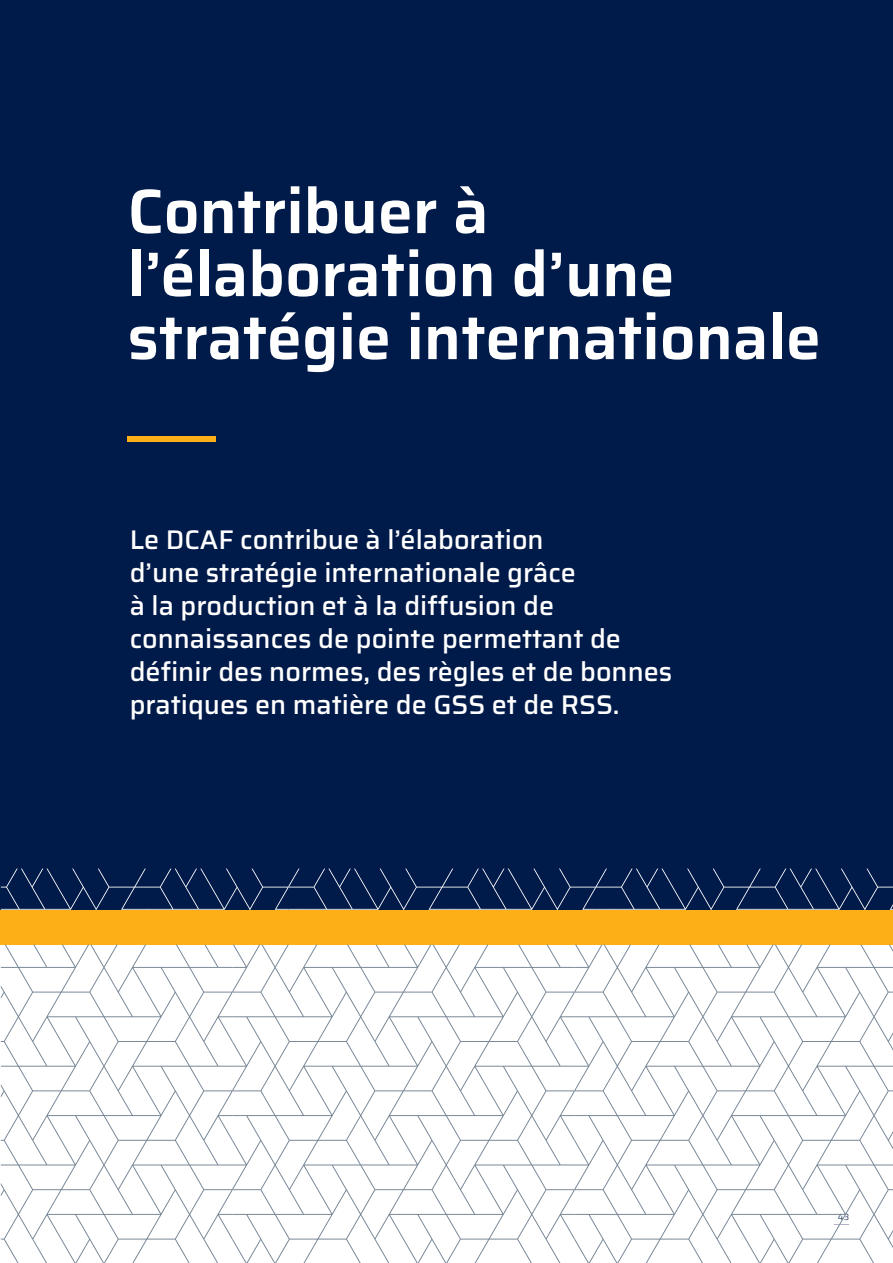
<style>
.page{position:relative;width:893px;height:1263px;background:#fff}
.page>*{position:absolute;margin:0;border:0;box-sizing:border-box;transform-origin:0 0}
.t1{font:600 63px/63px "Saira";color:#fff}
.t2{font:500 27px/33px "Saira";color:#fff}
.t3{font:300 9px "Saira";color:#001a49}
</style>
<div class="page">
<div style="left:0;top:0;width:893px;height:910px;background:#001a49"></div>
<div style="left:0;top:910px;width:893px;height:35px;background:#fcaf17"></div>
<svg style="left:1px;top:868px;width:892px;height:42px"></svg>
<div style="left:128px;top:437px;width:88px;height:5px;background:#fcaf17"></div>
<svg style="left:575px;top:945px;width:318px;height:318px"></svg>
<svg style="left:232px;top:945px;width:343px;height:318px"></svg>
<svg style="left:1px;top:945px;width:231px;height:318px"></svg>
<h1 class="t1" style="left:128px;top:179px;width:695px">Contribuer à l’élaboration d’une stratégie internationale</h1>
<p class="t2" style="left:130px;top:523px;width:544px">Le DCAF contribue à l’élaboration<br>d’une stratégie internationale grâce<br>à la production et à la diffusion de connaissances de pointe permettant de définir des normes, des règles et de bonnes pratiques en matière de GSS et de RSS.</p>
<p class="t3" style="left:838px;top:1210px;width:13px">43</p>
</div>
